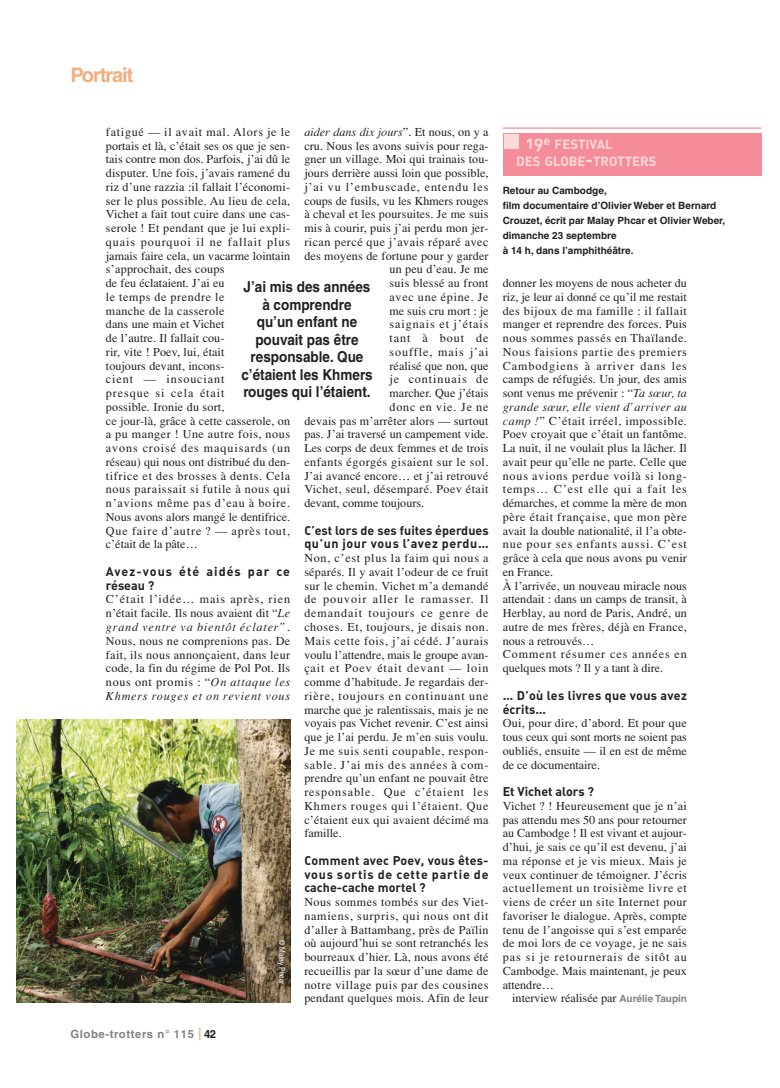
<style>
.page{position:relative;width:780px;height:1088px;background:#fff}
.page>*{position:absolute;margin:0;border:0;box-sizing:border-box;transform-origin:0 0}
.t1{font:700 20px "Helvetica";letter-spacing:-.055em;color:#f1ae7f}
.t2{font:700 15px/17.5px "Helvetica";color:#231f20;text-align:center;scale:.9 1}
.t3{font:13.12px/17.5px "DIN Bold Alternate";color:#fcdada}
.t4{font:12.5px/13.8px "DIN Bold Alternate";letter-spacing:.015em;color:#231f20}
.t5{font:12.5px/13.8px "DIN Bold Alternate";letter-spacing:.08em;color:#231f20}
.t6{font:12.12px/13.8px "Times";letter-spacing:.015em;color:#231f20;text-align:justify}
.t7{font:12.12px "Times";letter-spacing:.075em;color:#231f20}
.t8{font:12.12px "Times";letter-spacing:.04em;color:#231f20}
.t9{font:12.12px "Times";letter-spacing:.045em;color:#231f20}
.t10{font:italic 12.12px "Times";color:#231f20}
.t11{font:12.12px "Times";letter-spacing:.06em;color:#231f20}
.t12{font:12.12px "Times";letter-spacing:.07em;color:#231f20}
.t13{font:700 11.25px "Helvetica";letter-spacing:.055em;color:#808285}
.t14{font:700 10px/15px "Helvetica";color:#231f20}
.t15{font:7.5px "Helvetica";color:#fff;scale:.9 1}
.s1{font-style:normal}
.s2{font-style:italic}
.s3{color:#231f20}
.s4{font-size:17.5px}
.s5{font-family:"Helvetica";font-weight:700;font-size:10px;color:#808285}
</style>
<div class="page">
<svg style="left:199px;top:1027px;width:1px;height:13px"></svg>
<img style="left:16px;top:719px;width:274px;height:283px">
<div style="left:503px;top:133px;width:258px;height:43px;background:#f48d99"></div>
<div style="left:504px;top:135px;width:14px;height:14px;background:#fcdada"></div>
<hr style="left:503px;top:127px;width:258px;height:2px;background:#f48d99">
<h1 class="t1" style="left:70px;top:67px;width:64px">Portrait</h1>
<p class="t10" style="left:304px;top:127px;width:186px">aider dans dix jours<span class="s1">”. Et nous, on y a</span></p>
<p class="t6" style="left:304px;top:140px;width:186px">cru. Nous les avons suivis pour rega-</p>
<p class="t6" style="left:304px;top:153px;width:186px">gner un village. Moi qui trainais tou-</p>
<p class="t6" style="left:304px;top:167px;width:186px">jours derrière aussi loin que possible,</p>
<p class="t7" style="left:304px;top:182px;width:186px">j’ai vu l’embuscade, entendu les</p>
<p class="t6" style="left:304px;top:195px;width:186px">coups de fusils, vu les Khmers rouges</p>
<p class="t6" style="left:304px;top:208px;width:186px">à cheval et les poursuites. Je me suis</p>
<p class="t6" style="left:304px;top:222px;width:186px">mis à courir, puis j’ai perdu mon jer-</p>
<p class="t8" style="left:304px;top:237px;width:186px">rican percé que j’avais réparé avec</p>
<p class="t6" style="left:304px;top:250px;width:186px">des moyens de fortune pour y garder</p>
<p class="t6" style="left:390px;top:263px;width:101px">un peu d’eau. Je me</p>
<p class="t6" style="left:390px;top:277px;width:101px">suis blessé au front</p>
<p class="t11" style="left:390px;top:292px;width:101px">avec une épine. Je</p>
<p class="t6" style="left:390px;top:305px;width:101px">me suis cru mort : je</p>
<p class="t7" style="left:390px;top:320px;width:101px">saignais et j’étais</p>
<p class="t7" style="left:390px;top:333px;width:101px">tant à bout de</p>
<p class="t7" style="left:390px;top:347px;width:101px">souffle, mais j’ai</p>
<p class="t6" style="left:390px;top:360px;width:101px">réalisé que non, que</p>
<p class="t7" style="left:390px;top:375px;width:101px">je continuais de</p>
<p class="t6" style="left:390px;top:387px;width:101px">marcher. Que j’étais</p>
<p class="t12" style="left:390px;top:402px;width:101px">donc en vie. Je ne</p>
<p class="t6" style="left:304px;top:415px;width:186px">devais pas m’arrêter alors — surtout</p>
<p class="t6" style="left:304px;top:428px;width:186px">pas. J’ai traversé un campement vide.</p>
<p class="t6" style="left:304px;top:442px;width:186px">Les corps de deux femmes et de trois</p>
<p class="t9" style="left:304px;top:457px;width:186px">enfants égorgés gisaient sur le sol.</p>
<p class="t6" style="left:304px;top:470px;width:186px">J’ai avancé encore… et j’ai retrouvé</p>
<p class="t8" style="left:304px;top:485px;width:186px">Vichet, seul, désemparé. Poev était</p>
<p class="t6" style="left:304px;top:497px;width:121px">devant, comme toujours.</p>
<p class="t4" style="left:304px;top:524px;width:186px">C’est lors de ses fuites éperdues qu’un jour vous l’avez perdu…</p>
<p class="t6" style="left:304px;top:552px;width:186px">Non, c’est plus la faim qui nous a séparés. Il y avait l’odeur de ce fruit sur le chemin. Vichet m’a demandé de pouvoir aller le ramasser. Il demandait toujours ce genre de choses. Et, toujours, je disais non.<br>Mais cette fois, j’ai cédé. J’aurais voulu l’attendre, mais le groupe avan&shy;çait et Poev était devant — loin comme d’habitude. Je regardais der&shy;rière, toujours en continuant une marche que je ralentissais, mais je ne voyais pas Vichet revenir. C’est ainsi que je l’ai perdu. Je m’en suis voulu.<br>Je me suis senti coupable, respon&shy;sable. J’ai mis des années à com&shy;prendre qu’un enfant ne pouvait être responsable. Que c’étaient les Khmers rouges qui l’étaient. Que c’étaient eux qui avaient décimé ma famille.</p>
<p class="t4" style="left:304px;top:854px;width:186px;text-align:justify">Comment avec Poev, vous êtes&shy;vous sortis de cette partie de cache-cache mortel ?</p>
<p class="t6" style="left:304px;top:896px;width:186px">Nous sommes tombés sur des Viet&shy;namiens, surpris, qui nous ont dit d’aller à Battambang, près de Païlin où aujourd’hui se sont retranchés les bourreaux d’hier. Là, nous avons été recueillis par la sœur d’une dame de notre village puis par des cousines pendant quelques mois. Afin de leur</p>
<p class="t6" style="left:106px;top:126px;width:186px;text-align:left">fatigué — il avait mal. Alors je le portais et là, c’était ses os que je sen&shy;tais contre mon dos. Parfois, j’ai dû le disputer. Une fois, j’avais ramené du riz d’une razzia :il fallait l’économi&shy;ser le plus possible. Au lieu de cela,<br>Vichet a fait tout cuire dans une cas&shy;serole ! Et pendant que je lui expli&shy;quais pourquoi il ne fallait plus jamais faire cela, un vacarme lointain s’approchait, des coups<br>de feu éclataient. J’ai eu<br>le temps de prendre le<br>manche de la casserole<br>dans une main et Vichet<br>de l’autre. Il fallait cou-<br>rir, vite ! Poev, lui, était<br>toujours devant, incons-<br>cient — insouciant<br>presque si cela était<br>possible. Ironie du sort,<br>ce jour-là, grâce à cette casserole, on a pu manger ! Une autre fois, nous avons croisé des maquisards (un réseau) qui nous ont distribué du den&shy;tifrice et des brosses à dents. Cela nous paraissait si futile à nous qui n’avions même pas d’eau à boire.<br>Nous avons alors mangé le dentifrice.<br>Que faire d’autre ? — après tout, c’était de la pâte…</p>
<p class="t5" style="left:106px;top:565px;width:186px">Avez-vous été aidés par ce réseau ?</p>
<p class="t6" style="left:106px;top:593px;width:186px">C’était l’idée… mais après, rien n’était facile. Ils nous avaient dit “<span class="s2">Le grand ventre va bientôt éclater”</span>.<br>Nous, nous ne comprenions pas. De fait, ils nous annonçaient, dans leur code, la fin du régime de Pol Pot. Ils nous ont promis : “<span class="s2">On attaque les Khmers rouges et on revient vous</span></p>
<p class="t2" style="left:241px;top:280px;width:147px">J’ai mis des années à comprendre<br>qu’un enfant ne pouvait pas être responsable. Que c’étaient les Khmers rouges qui l’étaient.</p>
<p class="t15" style="left:285px;top:940px;width:51px;rotate:90deg">© Malay Phcar</p>
<p class="t13" style="left:70px;top:1029px;width:147px">Globe-trotters n° 115 <span class="s3">42</span></p>
<p class="t3" style="left:516px;top:137px;width:142px;text-indent:10px"><span class="s4">19</span><sup>e</sup> FESTIVAL<br>DES GLOBE<span class="s4">-</span>TROTTERS</p>
<p class="t14" style="left:503px;top:184px;width:224px">Retour au Cambodge,<br>film documentaire d’Olivier Weber et Bernard Crouzet, écrit par Malay Phcar et Olivier Weber, dimanche 23 septembre<br>à 14 h, dans l’amphithéâtre.</p>
<p class="t6" style="left:503px;top:277px;width:186px;text-align:left">donner les moyens de nous acheter du riz, je leur ai donné ce qu’il me restait des bijoux de ma famille : il fallait manger et reprendre des forces. Puis nous sommes passés en Thaïlande.<br>Nous faisions partie des premiers Cambodgiens à arriver dans les camps de réfugiés. Un jour, des amis sont venus me prévenir : “<span class="s2">Ta sœur, ta grande sœur, elle vient d’arriver au camp !</span>” C’était irréel, impossible.<br>Poev croyait que c’était un fantôme.<br>La nuit, il ne voulait plus la lâcher. Il avait peur qu’elle ne parte. Celle que nous avions perdue voilà si long&shy;temps… C’est elle qui a fait les démarches, et comme la mère de mon père était française, que mon père avait la double nationalité, il l’a obte&shy;nue pour ses enfants aussi. C’est grâce à cela que nous avons pu venir en France.<br>À l’arrivée, un nouveau miracle nous attendait : dans un camps de transit, à Herblay, au nord de Paris, André, un autre de mes frères, déjà en France, nous a retrouvés…<br>Comment résumer ces années en quelques mots ? Il y a tant à dire.</p>
<p class="t4" style="left:503px;top:689px;width:186px">… D’où les livres que vous avez écrits…</p>
<p class="t6" style="left:503px;top:717px;width:186px">Oui, pour dire, d’abord. Et pour que tous ceux qui sont morts ne soient pas oubliés, ensuite — il en est de même de ce documentaire.</p>
<p class="t4" style="left:503px;top:785px;width:93px">Et Vichet alors ?</p>
<p class="t6" style="left:503px;top:800px;width:186px">Vichet ? ! Heureusement que je n’ai pas attendu mes 50 ans pour retourner au Cambodge ! Il est vivant et aujour&shy;d’hui, je sais ce qu’il est devenu, j’ai ma réponse et je vis mieux. Mais je veux continuer de témoigner. J’écris actuellement un troisième livre et viens de créer un site Internet pour favoriser le dialogue. Après, compte tenu de l’angoisse qui s’est emparée de moi lors de ce voyage, je ne sais pas si je retournerais de sitôt au Cambodge. Mais maintenant, je peux attendre…</p>
<p class="t6" style="left:512px;top:992px;width:176px">interview réalisée par <span class="s5">Aurélie Taupin</span></p>
</div>
